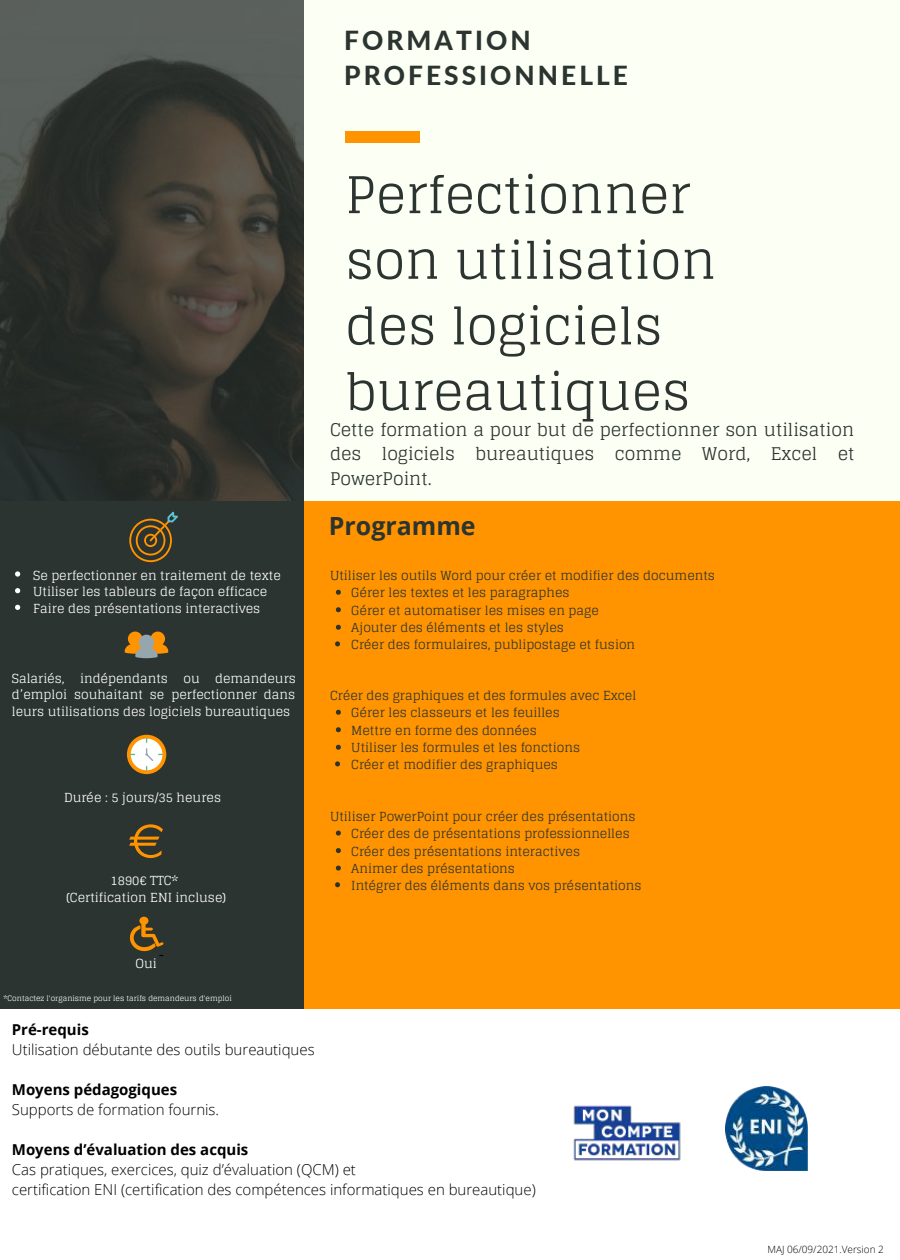
<style>
.page{position:relative;width:900px;height:1260px;background:#fff}
.page>*{position:absolute;margin:0;border:0;box-sizing:border-box;transform-origin:0 0}
.t1{font:50.5px/65.5px "Glegoo";color:#2b3430}
.t2{font:800 26.25px/35.5px "Lato";letter-spacing:.115em;color:#2b3430}
.t3{font:700 25px "Open Sans";color:#2b3430}
.t4{font:17.5px/24.2px "Glegoo";color:#2b3430;text-align:justify}
.t5{font:300 15px/20px "Open Sans";color:#000}
.t6{font:700 15px "Open Sans";color:#000}
.t7{font:12.5px/17.2px "Glegoo";color:#2b3430}
.t8{font:12.5px/16.8px "Glegoo";color:#fff;text-align:justify}
.t9{font:300 10px "Open Sans";color:#000}
.t10{font:7.5px "Glegoo";color:#fff}
</style>
<div class="page">
<img style="left:0;top:0;width:304px;height:502px">
<div style="left:304px;top:0;width:596px;height:877px;background:#fcfff3"></div>
<div style="left:345px;top:131px;width:75px;height:12px;background:#ff9300"></div>
<div style="left:0;top:502px;width:338px;height:508px;background:#2b3430"></div>
<div style="left:304px;top:502px;width:596px;height:758px;background:#ff9300"></div>
<div style="left:0;top:1009px;width:900px;height:251px;background:#fff"></div>
<svg style="left:125px;top:632px;width:43px;height:26px"></svg>
<svg style="left:127px;top:735px;width:39px;height:39px"></svg>
<div style="left:131px;top:739px;width:31px;height:31px;background:#fff;border-radius:50%"></div>
<svg style="left:145px;top:749px;width:17px;height:21px"></svg>
<svg style="left:129px;top:824px;width:34px;height:34px"></svg>
<svg style="left:129px;top:512px;width:49px;height:50px"></svg>
<svg style="left:336px;top:590px;width:5px;height:5px"></svg>
<svg style="left:336px;top:607px;width:5px;height:5px"></svg>
<svg style="left:336px;top:625px;width:5px;height:5px"></svg>
<svg style="left:335px;top:641px;width:5px;height:5px"></svg>
<svg style="left:336px;top:710px;width:5px;height:5px"></svg>
<svg style="left:336px;top:727px;width:5px;height:5px"></svg>
<svg style="left:336px;top:745px;width:5px;height:5px"></svg>
<svg style="left:335px;top:761px;width:5px;height:5px"></svg>
<svg style="left:336px;top:831px;width:5px;height:5px"></svg>
<svg style="left:336px;top:848px;width:5px;height:5px"></svg>
<svg style="left:336px;top:866px;width:5px;height:5px"></svg>
<svg style="left:335px;top:882px;width:5px;height:5px"></svg>
<svg style="left:129px;top:917px;width:35px;height:39px"></svg>
<img style="left:573px;top:1105px;width:108px;height:56px">
<img style="left:725px;top:1086px;width:83px;height:85px">
<svg style="left:15px;top:571px;width:5px;height:6px"></svg>
<svg style="left:15px;top:588px;width:5px;height:5px"></svg>
<svg style="left:15px;top:605px;width:5px;height:5px"></svg>
<h2 class="t2" style="left:344px;top:22px;width:285px">FORMATION<br>PROFESSIONNELLE</h2>
<p class="t8" style="left:33px;top:567px;width:249px;text-align:left">Se perfectionner en traitement de texte<br>Utiliser les tableurs de façon efficace<br>Faire des présentations interactives</p>
<p class="t8" style="left:12px;top:670px;width:286px">Salariés, indépendants ou demandeurs d’emploi souhaitant se perfectionner dans leurs utilisations des logiciels bureautiques</p>
<p class="t8" style="left:64px;top:789px;width:159px">Durée : 5 jours/35 heures</p>
<p class="t8" style="left:66px;top:872px;width:161px;text-align:center">1890€ TTC*<br>(Certification ENI incluse)</p>
<p class="t8" style="left:136px;top:955px;width:23px">Oui</p>
<p class="t10" style="left:3px;top:994px;width:230px">*Contactez l'organisme pour les tarifs demandeurs d'emploi</p>
<h1 class="t1" style="left:345px;top:163px;width:372px">Perfectionner son utilisation des logiciels bureautiques</h1>
<h3 class="t4" style="left:330px;top:418px;width:526px">Cette formation a pour but de perfectionner son utilisation des logiciels bureautiques comme Word, Excel et PowerPoint.</h3>
<h3 class="t3" style="left:329px;top:509px;width:148px">Programme</h3>
<p class="t7" style="left:330px;top:567px;width:387px">Utiliser les outils Word pour créer et modifier des documents</p>
<p class="t7" style="left:351px;top:584px;width:285px">Gérer les textes et les paragraphes<br>Gérer et automatiser les mises en page Ajouter des éléments et les styles<br>Créer des formulaires, publipostage et fusion</p>
<p class="t7" style="left:330px;top:687px;width:308px">Créer des graphiques et des formules avec Excel</p>
<p class="t7" style="left:351px;top:704px;width:230px">Gérer les classeurs et les feuilles Mettre en forme des données Utiliser les formules et les fonctions Créer et modifier des graphiques</p>
<p class="t7" style="left:330px;top:808px;width:307px">Utiliser PowerPoint pour créer des présentations</p>
<p class="t7" style="left:351px;top:825px;width:292px">Créer des de présentations professionnelles Créer des présentations interactives<br>Animer des présentations<br>Intégrer des éléments dans vos présentations</p>
<p class="t6" style="left:12px;top:1019px;width:78px">Pré-requis</p>
<p class="t5" style="left:12px;top:1039px;width:304px">Utilisation débutante des outils bureautiques</p>
<p class="t6" style="left:12px;top:1079px;width:167px">Moyens pédagogiques</p>
<p class="t5" style="left:12px;top:1099px;width:209px">Supports de formation fournis.</p>
<p class="t6" style="left:12px;top:1139px;width:238px">Moyens d’évaluation des acquis</p>
<p class="t5" style="left:12px;top:1159px;width:525px">Cas pratiques, exercices, quiz d’évaluation (QCM) et<br>certification ENI (certification des compétences informatiques en bureautique)</p>
<p class="t9" style="left:767px;top:1242px;width:118px">MAJ 06/09/2021.Version 2</p>
</div>
